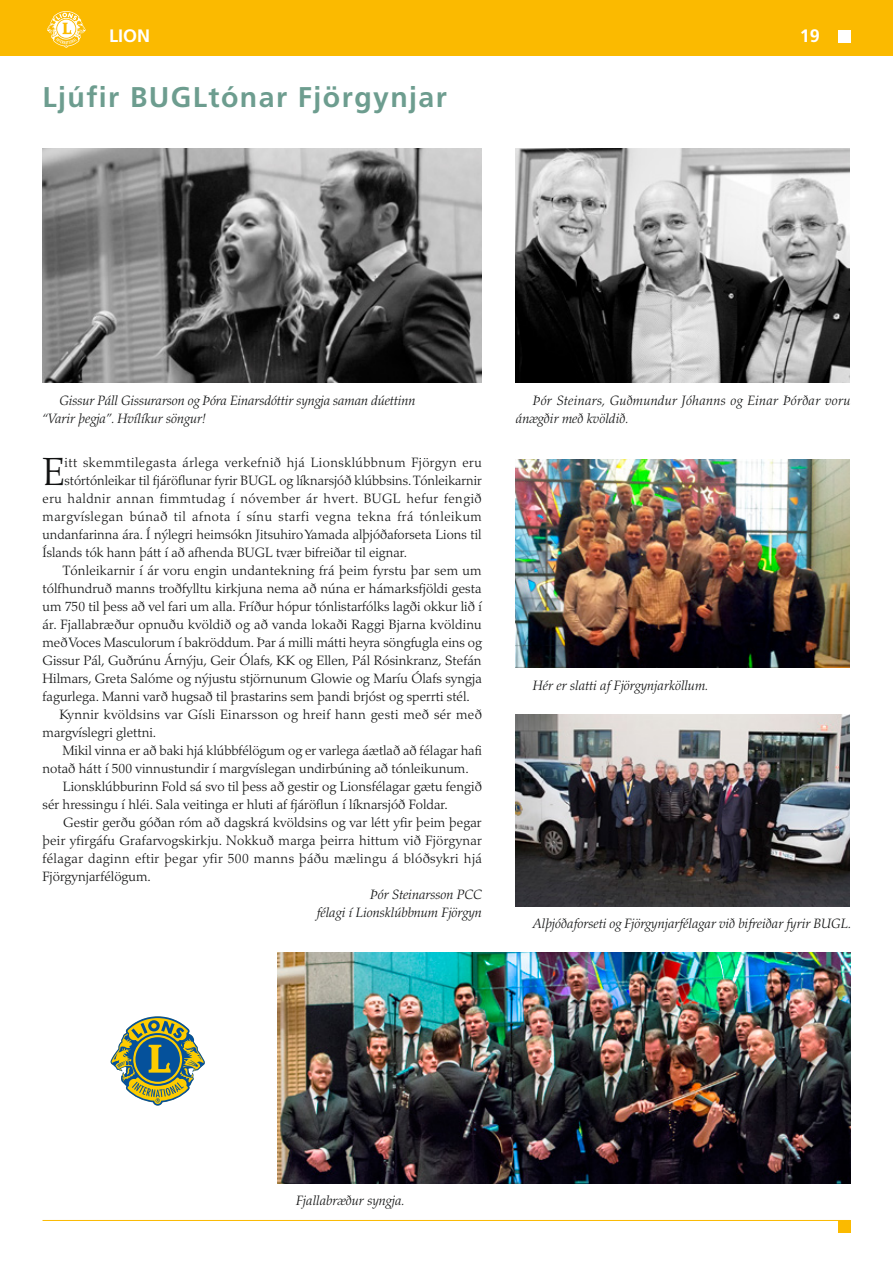
<style>
.page{position:relative;width:893px;height:1263px;background:#fff}
.page>*{position:absolute;margin:0;border:0;box-sizing:border-box;transform-origin:0 0}
.t1{font:300 39.15px "Palatino";color:#111212}
.t2{font:700 28.5px "Frutiger";letter-spacing:.05em;color:#6d9d8f}
.t3{font:700 18px "Frutiger";color:#fff}
.t4{font:300 13.5px "Palatino";color:#111212}
.t5{font:italic 300 13.5px/18px "Palatino";color:#111212;text-align:right}
.t6{font:300 13.5px "Palatino";letter-spacing:.035em;color:#111212}
.t7{font:italic 300 13.5px/18px "Palatino";letter-spacing:.02em;color:#111212}
.t8{font:300 13.5px "Palatino";letter-spacing:.04em;color:#111212}
.t9{font:300 13.5px "Palatino";letter-spacing:.025em;color:#111212}
.t10{font:300 13.5px "Palatino";letter-spacing:.02em;color:#111212}
</style>
<div class="page">
<div style="left:0;top:0;width:893px;height:55px;background:#fbba00"></div>
<hr style="left:43px;top:1220px;width:807px;height:1px;background:#fbba00">
<div style="left:838px;top:1220px;width:12px;height:13px;background:#fbba00"></div>
<div style="left:838px;top:30px;width:12px;height:13px;background:#fff"></div>
<svg style="left:47px;top:11px;width:39px;height:37px"></svg>
<img style="left:516px;top:149px;width:333px;height:234px">
<img style="left:43px;top:149px;width:439px;height:234px">
<img style="left:516px;top:459px;width:333px;height:209px">
<img style="left:516px;top:714px;width:333px;height:192px">
<svg style="left:111px;top:1016px;width:94px;height:90px"></svg>
<img style="left:278px;top:952px;width:572px;height:231px">
<h3 class="t3" style="left:109px;top:26px;width:43px">LION</h3>
<h3 class="t3" style="left:800px;top:26px;width:22px">19</h3>
<h2 class="t2" style="left:43px;top:81px;width:406px">Ljúfir BUGLtónar Fjörgynjar</h2>
<p class="t5" style="left:43px;top:392px;width:374px;text-align:left;text-indent:17px">Gissur Páll Gissurarson og Þóra Einarsdóttir syngja saman dúettinn “Varir þegja”. Hvílíkur söngur!</p>
<h1 class="t1" style="left:43px;top:449px;width:24px">E</h1>
<p class="t6" style="left:65px;top:455px;width:419px">itt skemmtilegasta árlega verkefnið hjá Lionsklúbbnum Fjörgyn eru</p>
<p class="t4" style="left:65px;top:473px;width:419px">stórtónleikar til fjáröflunar fyrir BUGL og líknarsjóð klúbbsins. Tónleikarnir</p>
<p class="t6" style="left:43px;top:490px;width:441px">eru haldnir annan fimmtudag í nóvember ár hvert. BUGL hefur fengið</p>
<p class="t8" style="left:43px;top:508px;width:441px">margvíslegan búnað til afnota í sínu starfi vegna tekna frá tónleikum</p>
<p class="t4" style="left:43px;top:526px;width:440px">undanfarinna ára. Í nýlegri heimsókn Jitsuhiro Yamada alþjóðaforseta Lions til</p>
<p class="t4" style="left:43px;top:544px;width:366px">Íslands tók hann þátt í að afhenda BUGL tvær bifreiðar til eignar.</p>
<p class="t4" style="left:63px;top:563px;width:421px">Tónleikarnir í ár voru engin undantekning frá þeim fyrstu þar sem um</p>
<p class="t4" style="left:43px;top:581px;width:441px">tólfhundruð manns troðfylltu kirkjuna nema að núna er hámarksfjöldi gesta</p>
<p class="t4" style="left:43px;top:598px;width:441px">um 750 til þess að vel fari um alla. Fríður hópur tónlistarfólks lagði okkur lið í</p>
<p class="t4" style="left:43px;top:616px;width:441px">ár. Fjallabræður opnuðu kvöldið og að vanda lokaði Raggi Bjarna kvöldinu</p>
<p class="t4" style="left:43px;top:634px;width:441px">með Voces Masculorum í bakröddum. Þar á milli mátti heyra söngfugla eins og</p>
<p class="t4" style="left:43px;top:652px;width:441px">Gissur Pál, Guðrúnu Árnýju, Geir Ólafs, KK og Ellen, Pál Rósinkranz, Stefán</p>
<p class="t4" style="left:43px;top:670px;width:441px">Hilmars, Greta Salóme og nýjustu stjörnunum Glowie og Maríu Ólafs syngja</p>
<p class="t4" style="left:43px;top:688px;width:429px">fagurlega. Manni varð hugsað til þrastarins sem þandi brjóst og sperrti stél.</p>
<p class="t10" style="left:60px;top:706px;width:424px">Kynnir kvöldsins var Gísli Einarsson og hreif hann gesti með sér með</p>
<p class="t4" style="left:43px;top:724px;width:115px">margvíslegri glettni.</p>
<p class="t4" style="left:62px;top:742px;width:421px">Mikil vinna er að baki hjá klúbbfélögum og er varlega áætlað að félagar hafi</p>
<p class="t4" style="left:43px;top:760px;width:428px">notað hátt í 500 vinnustundir í margvíslegan undirbúning að tónleikunum.</p>
<p class="t4" style="left:63px;top:778px;width:421px">Lionsklúbburinn Fold sá svo til þess að gestir og Lionsfélagar gætu fengið</p>
<p class="t4" style="left:43px;top:796px;width:407px">sér hressingu í hléi. Sala veitinga er hluti af fjáröflun í líknarsjóð Foldar.</p>
<p class="t4" style="left:63px;top:814px;width:420px">Gestir gerðu góðan róm að dagskrá kvöldsins og var létt yfir þeim þegar</p>
<p class="t4" style="left:43px;top:832px;width:441px">þeir yfirgáfu Grafarvogskirkju. Nokkuð marga þeirra hittum við Fjörgynar</p>
<p class="t9" style="left:43px;top:850px;width:441px">félagar daginn eftir þegar yfir 500 manns þáðu mælingu á blóðsykri hjá</p>
<p class="t4" style="left:43px;top:868px;width:110px">Fjörgynjarfélögum.</p>
<p class="t5" style="left:317px;top:885px;width:167px">Þór Steinarsson PCC<br>félagi í Lionsklúbbnum Fjörgyn</p>
<p class="t7" style="left:516px;top:392px;width:336px;text-indent:17px">Þór Steinars, Guðmundur Jóhanns og Einar Þórðar voru ánægðir með kvöldið.</p>
<p class="t5" style="left:533px;top:677px;width:177px">Hér er slatti af Fjörgynjarköllum.</p>
<p class="t5" style="left:533px;top:915px;width:320px">Alþjóðaforseti og Fjörgynjarfélagar við bifreiðar fyrir BUGL.</p>
<p class="t5" style="left:296px;top:1191px;width:110px">Fjallabræður syngja.</p>
</div>
